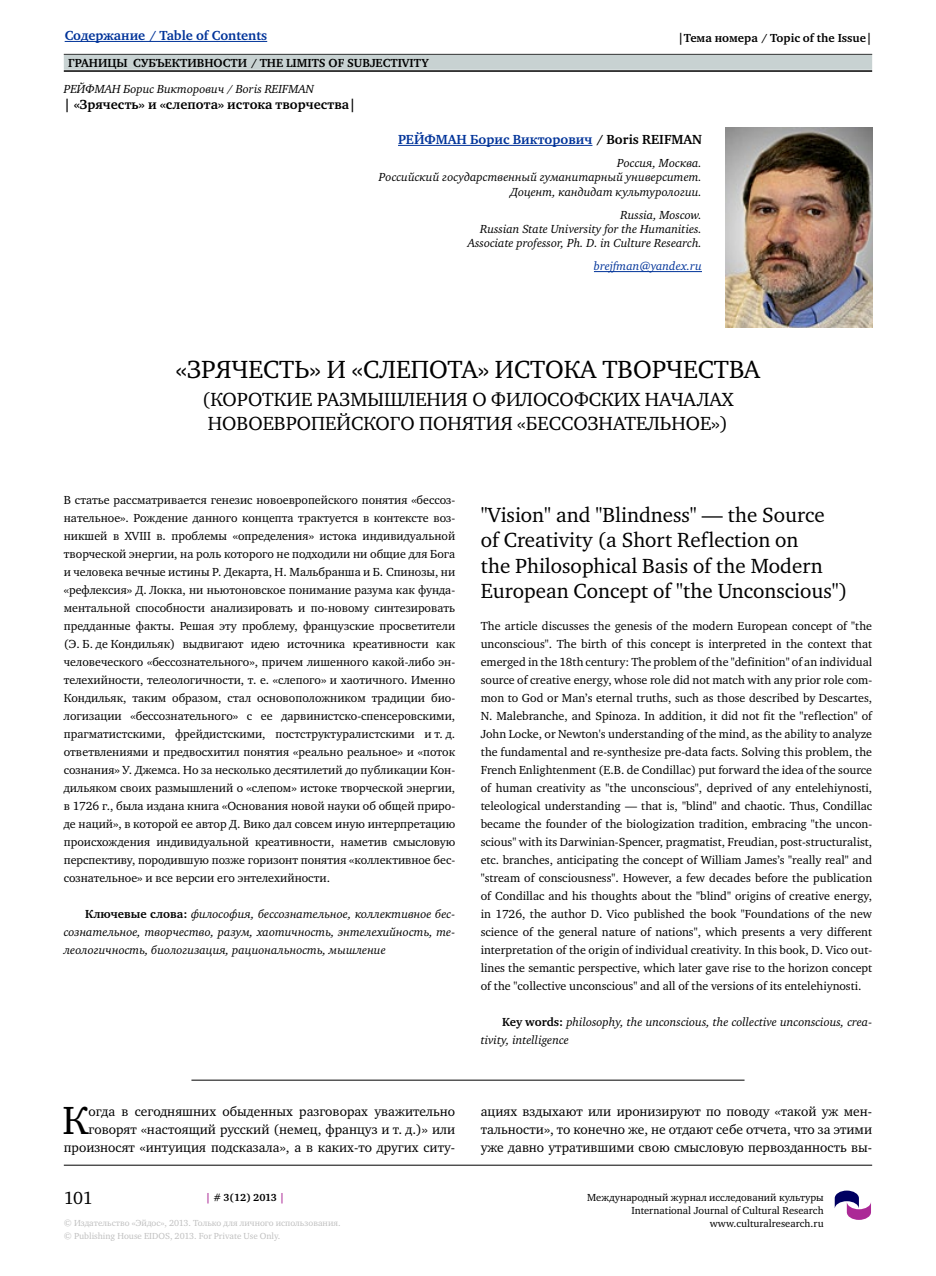
<style>
.page{position:relative;width:936px;height:1276px;background:#fff}
.page>*{position:absolute;margin:0;border:0;box-sizing:border-box;transform-origin:0 0}
.t1{font:40.35px "Charter C";color:#000}
.t2{font:25.5px "Charter C";color:#000}
.t3{font:21px/25.2px "Charter C";color:#000}
.t4{font:19.5px "Charter C";color:#000}
.t5{font:18px "Charter C";color:#000}
.t6{font:13.5px/18px "Charter C";color:#000;text-align:right}
.t7{font:700 13.5px "Charter C";color:#039}
.t8{font:700 13.5px "Charter C";color:#000}
.t9{font:12px/18px "Charter C";color:#000;text-align:justify}
.t10{font:italic 12px/14.4px "Charter C";color:#000;text-align:right}
.t11{font:700 12px "Charter C";color:#000}
.t12{font:italic 12px "Charter C";color:#039}
.t13{font:10.5px/12.6px "Charter C";color:#000;text-align:right}
.t14{font:700 10.5px "Charter C";letter-spacing:-.01em;color:#000}
.t15{font:9px/12.8px "Charter C";color:#c0c0c0}
.s1{color:#000}
.s2{font-weight:700;font-style:normal}
.s3{color:#ab2996}
</style>
<div class="page">
<hr style="left:64px;top:54px;width:808px;height:1px;background:#000">
<div style="left:64px;top:55px;width:808px;height:15px;background:#c8d2d2"></div>
<hr style="left:64px;top:1165px;width:808px;height:1px;background:#000">
<hr style="left:64px;top:70px;width:808px;height:2px;background:#000">
<svg style="left:834px;top:1190px;width:37px;height:30px"></svg>
<hr style="left:65px;top:41px;width:202px;height:1px;background:#039">
<hr style="left:398px;top:145px;width:194px;height:1px;background:#039">
<hr style="left:594px;top:271px;width:108px;height:1px;background:#039">
<hr style="left:191px;top:1080px;width:553px;height:1px;background:#000">
<img style="left:725px;top:128px;width:147px;height:199px">
<p class="t7" style="left:65px;top:28px;width:204px">Содержание / Table of Contents</p>
<p class="t11" style="left:678px;top:31px;width:196px">|Тема номера / Topic of the Issue|</p>
<p class="t11" style="left:68px;top:56px;width:16px">Границ</p>
<p class="t11" style="left:116px;top:56px;width:25px">ы суб</p>
<p class="t11" style="left:156px;top:56px;width:19px">ъективности</p>
<p class="t11" style="left:250px;top:56px;width:50px">/ The Limits</p>
<p class="t11" style="left:328px;top:56px;width:34px">of Subjectivity</p>
<p class="t10" style="left:64px;top:82px;width:252px">РЕЙФМАН Борис Викторович / Boris REIFMAN</p>
<p class="t8" style="left:64px;top:97px;width:294px">| «Зрячесть» и «слепота» истока творчества|</p>
<p class="t7" style="left:398px;top:132px;width:305px">РЕЙФМАН Борис Викторович <span class="s1">/ Boris REIFMAN</span></p>
<p class="t10" style="left:379px;top:156px;width:324px">Россия, Москва.<br>Российский государственный гуманитарный университет.<br>Доцент, кандидат культурологии.</p>
<p class="t10" style="left:468px;top:208px;width:235px">Russia, Moscow.<br>Russian State University for the Humanities.<br>Associate professor, Ph. D. in Culture Research.</p>
<p class="t12" style="left:594px;top:260px;width:109px">brejfman@yandex.ru</p>
<h2 class="t2" style="left:176px;top:355px;width:42px">«Зрячесть</h2>
<h2 class="t2" style="left:309px;top:355px;width:71px">» и «слепота</h2>
<h2 class="t2" style="left:477px;top:355px;width:36px">» истока</h2>
<h2 class="t2" style="left:602px;top:355px;width:17px">творчества</h2>
<h3 class="t4" style="left:202px;top:389px;width:22px">(короткие</h3>
<h3 class="t4" style="left:317px;top:389px;width:14px">разм</h3>
<h3 class="t4" style="left:367px;top:389px;width:32px">ышления</h3>
<h3 class="t4" style="left:472px;top:389px;width:34px">о философских</h3>
<h3 class="t4" style="left:644px;top:389px;width:14px">началах</h3>
<h3 class="t4" style="left:208px;top:413px;width:14px">новоевропейского</h3>
<h3 class="t4" style="left:419px;top:413px;width:15px">понятия</h3>
<h3 class="t4" style="left:517px;top:413px;width:22px">«бессознательное</h3>
<h3 class="t4" style="left:711px;top:413px;width:18px">»)</h3>
<p class="t9" style="left:64px;top:491px;width:393px">В статье рассматривается генезис новоевропейского понятия «бессоз&shy;нательное». Рождение данного концепта трактуется в контексте воз&shy;никшей в ХVIII в. проблемы «определения» истока индивидуальной творческой энергии, на роль которого не подходили ни общие для Бога и человека вечные истины Р. Декарта, Н. Мальбранша и Б. Спинозы, ни «рефлексия» Д. Локка, ни ньютоновское понимание разума как фунда&shy;ментальной способности анализировать и по-новому синтезировать предданные факты. Решая эту проблему, французские просветители (Э. Б. де Кондильяк) выдвигают идею источника креативности как человеческого «бессознательного», причем лишенного какой-либо эн&shy;телехийности, телеологичности, т. е. «слепого» и хаотичного. Именно Кондильяк, таким образом, стал основоположником традиции био&shy;логизации «бессознательного» с ее дарвинистско-спенсеровскими, прагматистскими, фрейдистскими, постструктуралистскими и т. д. ответвлениями и предвосхитил понятия «реально реальное» и «поток сознания» У. Джемса. Но за несколько десятилетий до публикации Кон&shy;дильяком своих размышлений о «слепом» истоке творческой энергии, в 1726 г., была издана книга «Основания новой науки об общей приро&shy;де наций», в которой ее автор Д. Вико дал совсем иную интерпретацию происхождения индивидуальной креативности, наметив смысловую перспективу, породившую позже горизонт понятия «коллективное бес&shy;сознательное» и все версии его энтелехийности.</p>
<p class="t10" style="left:64px;top:905px;width:393px;line-height:18px;text-align:justify;text-indent:21px"><span class="s2">Ключевые слова:</span> философия, бессознательное, коллективное бес&shy;сознательное, творчество, разум, хаотичность, энтелехийность, те&shy;леологичность, биологизация, рациональность, мышление</p>
<h3 class="t3" style="left:480px;top:503px;width:368px">"Vision" and "Blindness" — the Source of Creativity (a Short Reflection on<br>the Philosophical Basis of the Modern European Concept of "the Unconscious")</h3>
<p class="t9" style="left:480px;top:617px;width:393px">The article discusses the genesis of the modern European concept of "the unconscious". The birth of this concept is interpreted in the context that emerged in the 18th century: The problem of the "definition" of an individual source of creative energy, whose role did not match with any prior role com&shy;mon to God or Man’s eternal truths, such as those described by Descartes, N. Malebranche, and Spinoza. In addition, it did not fit the "reflection" of John Locke, or Newton's understanding of the mind, as the ability to analyze the fundamental and re-synthesize pre-data facts. Solving this problem, the French Enlightenment (E.B. de Condillac) put forward the idea of the source of human creativity as "the unconscious", deprived of any entelehiynosti, teleological understanding — that is, "blind" and chaotic. Thus, Condillac became the founder of the biologization tradition, embracing "the uncon&shy;scious" with its Darwinian-Spencer, pragmatist, Freudian, post-structuralist, etc. branches, anticipating the concept of William James’s "really real" and "stream of consciousness". However, a few decades before the publication of Condillac and his thoughts about the "blind" origins of creative energy, in 1726, the author D. Vico published the book "Foundations of the new science of the general nature of nations", which presents a very different interpretation of the origin of individual creativity. In this book, D. Vico out&shy;lines the semantic perspective, which later gave rise to the horizon concept of the "collective unconscious" and all of the versions of its entelehiynosti.</p>
<p class="t10" style="left:480px;top:1013px;width:393px;line-height:18px;text-align:left;text-indent:21px"><span class="s2">Key words:</span> philosophy, the unconscious, the collective unconscious, crea&shy;tivity, intelligence</p>
<p class="t6" style="left:64px;top:1103px;width:393px">огда в сегодняшних обыденных разговорах уважительно говорят «настоящий русский (немец, француз и т. д.)» или произносят «интуиция подсказала», а в каких-то других ситу-</p>
<p class="t6" style="left:480px;top:1103px;width:393px;text-align:justify">ациях вздыхают или иронизируют по поводу «такой уж мен&shy;тальности», то конечно же, не отдают себе отчета, что за этими уже давно утратившими свою смысловую первозданность вы-</p>
<h1 class="t1" style="left:62px;top:1098px;width:27px">К</h1>
<h3 class="t5" style="left:64px;top:1188px;width:30px">101</h3>
<p class="t13" style="left:587px;top:1191px;width:238px">Международный журнал исследований культуры<br>International Journal of Cultural Research www.culturalresearch.ru</p>
<p class="t14" style="left:206px;top:1192px;width:81px"><span class="s3">|</span> # 3(12) 2013 <span class="s3">|</span></p>
<p class="t15" style="left:64px;top:1217px;width:278px">© Издательство «Эйдос», 2013. Только для личного использования. © Publishing House EIDOS, 2013. For Private Use Only.</p>
</div>
